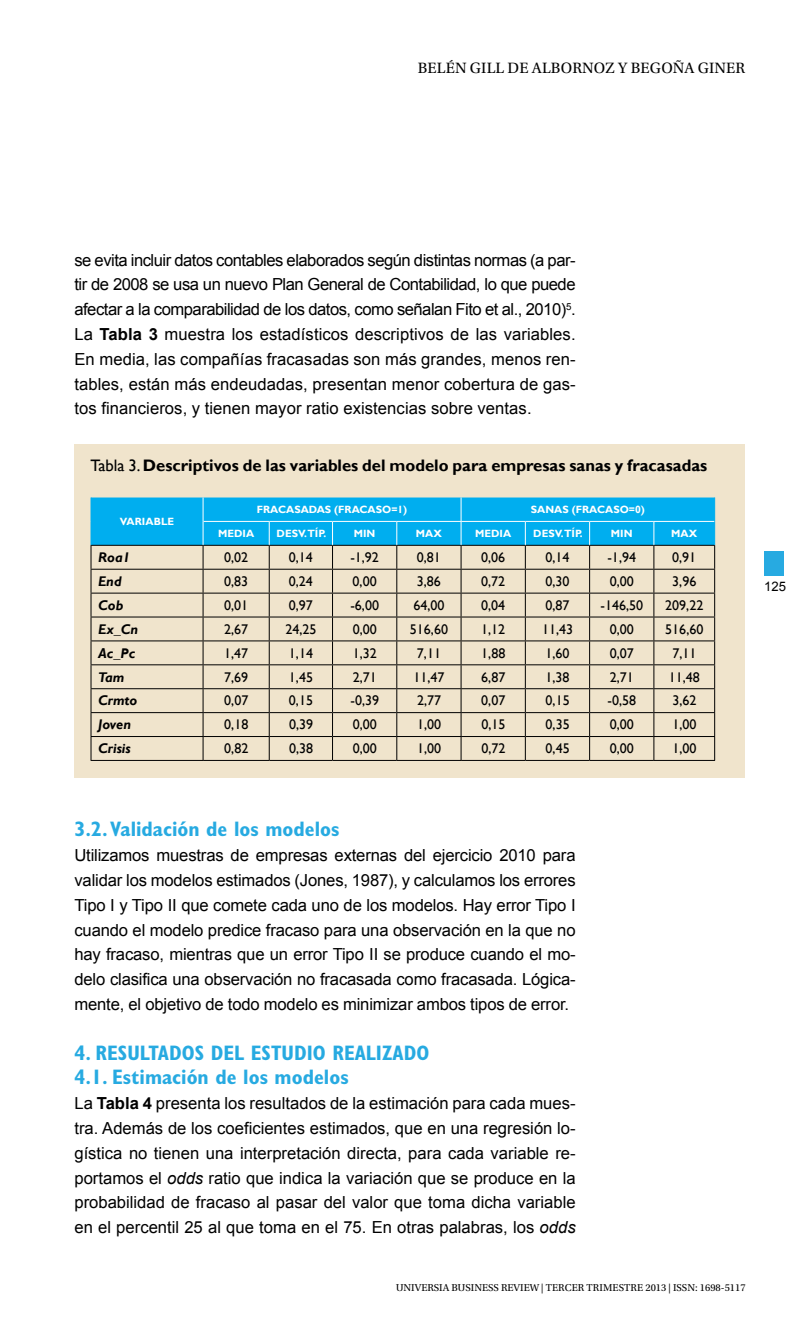
<style>
.page{position:relative;width:809px;height:1340px;background:#fff}
.page>*{position:absolute;margin:0;border:0;box-sizing:border-box;transform-origin:0 0}
.t1{font:700 condensed 21px/24.8px "Gill Sans Std";color:#27aae1}
.t2{font:16.62px/24.8px "Arial";color:#000;text-align:justify}
.t3{font:700 16.62px "Gill Sans";color:#000}
.t4{font:15.75px "Utopia Std";letter-spacing:.01em;color:#000}
.t5{font:14px "Gill Sans";color:#000}
.t6{font:italic 700 14px "Gill Sans";color:#000}
.t7{font:13.12px "Arial";color:#000}
.t8{font:700 10.5px "Gill Sans";color:#fff}
.t9{font:10.5px "Utopia Std";color:#000}
.s1{font-weight:700}
.s2{font-weight:400}
.s3{font-style:italic}
</style>
<div class="page">
<div style="left:764px;top:551px;width:20px;height:24px;background:#27aae1"></div>
<div style="left:74px;top:444px;width:671px;height:334px;background:#f0e4cc"></div>
<hr style="left:91px;top:760px;width:112px;height:1px;background:#000">
<hr style="left:203px;top:760px;width:66px;height:1px;background:#000">
<hr style="left:269px;top:760px;width:63px;height:1px;background:#000">
<hr style="left:332px;top:760px;width:65px;height:1px;background:#000">
<hr style="left:397px;top:760px;width:64px;height:1px;background:#000">
<hr style="left:461px;top:760px;width:64px;height:1px;background:#000">
<hr style="left:525px;top:760px;width:64px;height:1px;background:#000">
<hr style="left:589px;top:760px;width:65px;height:1px;background:#000">
<hr style="left:654px;top:760px;width:61px;height:1px;background:#000">
<svg style="left:91px;top:497px;width:624px;height:263px"></svg>
<hr style="left:203px;top:521px;width:66px;height:1px;background:#fff">
<hr style="left:269px;top:521px;width:63px;height:1px;background:#fff">
<hr style="left:332px;top:521px;width:65px;height:1px;background:#fff">
<hr style="left:397px;top:521px;width:64px;height:1px;background:#fff">
<hr style="left:461px;top:521px;width:64px;height:1px;background:#fff">
<hr style="left:525px;top:521px;width:64px;height:1px;background:#fff">
<hr style="left:589px;top:521px;width:65px;height:1px;background:#fff">
<hr style="left:654px;top:521px;width:60px;height:1px;background:#fff">
<p class="t4" style="left:418px;top:60px;width:329px">BELÉN GILL DE ALBORNOZ Y BEGOÑA GINER</p>
<p class="t2" style="left:74px;top:247px;width:503px">se evita incluir datos contables elaborados según distintas normas (a par-- tir de 2008 se usa un nuevo Plan General de Contabilidad, lo que puede afectar a la comparabilidad de los datos, como señalan Fito et al., 2010)<sup>5</sup>.<br>La <span class="s1">Tabla 3</span> muestra los estadísticos descriptivos de las variables.<br>En media, las compañías fracasadas son más grandes, menos ren-- tables, están más endeudadas, presentan menor cobertura de gas-- tos financieros, y tienen mayor ratio existencias sobre ventas.</p>
<p class="t3" style="left:91px;top:456px;width:618px"><span class="s2">Tabla 3.</span> Descriptivos de las variables del modelo para empresas sanas y fracasadas</p>
<p class="t8" style="left:120px;top:515px;width:56px">VARIABLE</p>
<p class="t8" style="left:257px;top:503px;width:152px">FRACASADAS (FRACASO=1)</p>
<p class="t8" style="left:531px;top:503px;width:115px">SANAS (FRACASO=0)</p>
<p class="t8" style="left:218px;top:527px;width:38px">MEDIA</p>
<p class="t8" style="left:276px;top:527px;width:51px">DESV.TÍP.</p>
<p class="t8" style="left:354px;top:527px;width:23px">MIN</p>
<p class="t8" style="left:416px;top:527px;width:28px">MAX</p>
<p class="t8" style="left:475px;top:527px;width:38px">MEDIA</p>
<p class="t8" style="left:533px;top:527px;width:51px">DESV.TÍP.</p>
<p class="t8" style="left:611px;top:527px;width:23px">MIN</p>
<p class="t8" style="left:671px;top:527px;width:28px">MAX</p>
<p class="t6" style="left:98px;top:549px;width:34px">Roa1</p>
<p class="t5" style="left:224px;top:549px;width:26px">0,02</p>
<p class="t5" style="left:289px;top:549px;width:26px">0,14</p>
<p class="t5" style="left:350px;top:549px;width:30px">-1,92</p>
<p class="t5" style="left:417px;top:549px;width:26px">0,81</p>
<p class="t5" style="left:481px;top:549px;width:26px">0,06</p>
<p class="t5" style="left:545px;top:549px;width:26px">0,14</p>
<p class="t5" style="left:607px;top:549px;width:30px">-1,94</p>
<p class="t5" style="left:672px;top:549px;width:26px">0,91</p>
<p class="t6" style="left:98px;top:573px;width:25px">End</p>
<p class="t5" style="left:224px;top:573px;width:26px">0,83</p>
<p class="t5" style="left:289px;top:573px;width:26px">0,24</p>
<p class="t5" style="left:352px;top:573px;width:26px">0,00</p>
<p class="t5" style="left:417px;top:573px;width:26px">3,86</p>
<p class="t5" style="left:481px;top:573px;width:26px">0,72</p>
<p class="t5" style="left:545px;top:573px;width:26px">0,30</p>
<p class="t5" style="left:609px;top:573px;width:26px">0,00</p>
<p class="t5" style="left:672px;top:573px;width:26px">3,96</p>
<p class="t6" style="left:98px;top:597px;width:27px">Cob</p>
<p class="t5" style="left:224px;top:597px;width:26px">0,01</p>
<p class="t5" style="left:289px;top:597px;width:26px">0,97</p>
<p class="t5" style="left:350px;top:597px;width:30px">-6,00</p>
<p class="t5" style="left:413px;top:597px;width:33px">64,00</p>
<p class="t5" style="left:481px;top:597px;width:26px">0,04</p>
<p class="t5" style="left:545px;top:597px;width:26px">0,87</p>
<p class="t5" style="left:600px;top:597px;width:44px">-146,50</p>
<p class="t5" style="left:665px;top:597px;width:40px">209,22</p>
<p class="t6" style="left:98px;top:620px;width:41px">Ex_Cn</p>
<p class="t5" style="left:224px;top:620px;width:26px">2,67</p>
<p class="t5" style="left:285px;top:620px;width:33px">24,25</p>
<p class="t5" style="left:352px;top:620px;width:26px">0,00</p>
<p class="t5" style="left:410px;top:620px;width:40px">516,60</p>
<p class="t5" style="left:481px;top:620px;width:26px">1,12</p>
<p class="t5" style="left:542px;top:620px;width:33px">11,43</p>
<p class="t5" style="left:609px;top:620px;width:26px">0,00</p>
<p class="t5" style="left:665px;top:620px;width:40px">516,60</p>
<p class="t6" style="left:98px;top:644px;width:39px">Ac_Pc</p>
<p class="t5" style="left:224px;top:644px;width:26px">1,47</p>
<p class="t5" style="left:289px;top:644px;width:26px">1,14</p>
<p class="t5" style="left:353px;top:644px;width:26px">1,32</p>
<p class="t5" style="left:417px;top:644px;width:26px">7,11</p>
<p class="t5" style="left:481px;top:644px;width:26px">1,88</p>
<p class="t5" style="left:545px;top:644px;width:26px">1,60</p>
<p class="t5" style="left:610px;top:644px;width:26px">0,07</p>
<p class="t5" style="left:672px;top:644px;width:26px">7,11</p>
<p class="t6" style="left:98px;top:668px;width:28px">Tam</p>
<p class="t5" style="left:224px;top:668px;width:26px">7,69</p>
<p class="t5" style="left:289px;top:668px;width:26px">1,45</p>
<p class="t5" style="left:353px;top:668px;width:26px">2,71</p>
<p class="t5" style="left:413px;top:668px;width:33px">11,47</p>
<p class="t5" style="left:481px;top:668px;width:26px">6,87</p>
<p class="t5" style="left:545px;top:668px;width:26px">1,38</p>
<p class="t5" style="left:610px;top:668px;width:26px">2,71</p>
<p class="t5" style="left:669px;top:668px;width:33px">11,48</p>
<p class="t6" style="left:98px;top:692px;width:41px">Crmto</p>
<p class="t5" style="left:224px;top:692px;width:26px">0,07</p>
<p class="t5" style="left:289px;top:692px;width:26px">0,15</p>
<p class="t5" style="left:350px;top:692px;width:30px">-0,39</p>
<p class="t5" style="left:417px;top:692px;width:26px">2,77</p>
<p class="t5" style="left:481px;top:692px;width:26px">0,07</p>
<p class="t5" style="left:545px;top:692px;width:26px">0,15</p>
<p class="t5" style="left:607px;top:692px;width:30px">-0,58</p>
<p class="t5" style="left:672px;top:692px;width:26px">3,62</p>
<p class="t6" style="left:98px;top:716px;width:34px">Joven</p>
<p class="t5" style="left:224px;top:716px;width:26px">0,18</p>
<p class="t5" style="left:289px;top:716px;width:26px">0,39</p>
<p class="t5" style="left:353px;top:716px;width:26px">0,00</p>
<p class="t5" style="left:417px;top:716px;width:26px">1,00</p>
<p class="t5" style="left:481px;top:716px;width:26px">0,15</p>
<p class="t5" style="left:545px;top:716px;width:26px">0,35</p>
<p class="t5" style="left:610px;top:716px;width:26px">0,00</p>
<p class="t5" style="left:672px;top:716px;width:26px">1,00</p>
<p class="t6" style="left:98px;top:740px;width:34px">Crisis</p>
<p class="t5" style="left:224px;top:740px;width:26px">0,82</p>
<p class="t5" style="left:289px;top:740px;width:26px">0,38</p>
<p class="t5" style="left:353px;top:740px;width:26px">0,00</p>
<p class="t5" style="left:417px;top:740px;width:26px">1,00</p>
<p class="t5" style="left:481px;top:740px;width:26px">0,72</p>
<p class="t5" style="left:545px;top:740px;width:26px">0,45</p>
<p class="t5" style="left:610px;top:740px;width:26px">0,00</p>
<p class="t5" style="left:672px;top:740px;width:26px">1,00</p>
<p class="t7" style="left:764px;top:579px;width:23px">125</p>
<p class="t1" style="left:74px;top:816px;width:266px">3.2. Validación de los modelos</p>
<p class="t2" style="left:74px;top:842px;width:503px">Utilizamos muestras de empresas externas del ejercicio 2010 para validar los modelos estimados (Jones, 1987), y calculamos los errores Tipo I y Tipo II que comete cada uno de los modelos. Hay error Tipo I cuando el modelo predice fracaso para una observación en la que no hay fracaso, mientras que un error Tipo II se produce cuando el mo-- delo clasifica una observación no fracasada como fracasada. Lógica-- mente, el objetivo de todo modelo es minimizar ambos tipos de error.</p>
<p class="t1" style="left:74px;top:1039px;width:356px">4. RESULTADOS DEL ESTUDIO REALIZADO<br>4.1. Estimación de los modelos</p>
<p class="t2" style="left:74px;top:1091px;width:503px">La <span class="s1">Tabla 4</span> presenta los resultados de la estimación para cada mues-- tra. Además de los coeficientes estimados, que en una regresión lo-- gística no tienen una interpretación directa, para cada variable re-- portamos el <span class="s3">odds</span> ratio que indica la variación que se produce en la probabilidad de fracaso al pasar del valor que toma dicha variable en el percentil 25 al que toma en el 75. En otras palabras, los <span class="s3">odds</span></p>
<p class="t9" style="left:396px;top:1281px;width:351px">UNIVERSIA BUSINESS REVIEW | TERCER TRIMESTRE 2013 | ISSN: 1698-5117</p>
</div>
